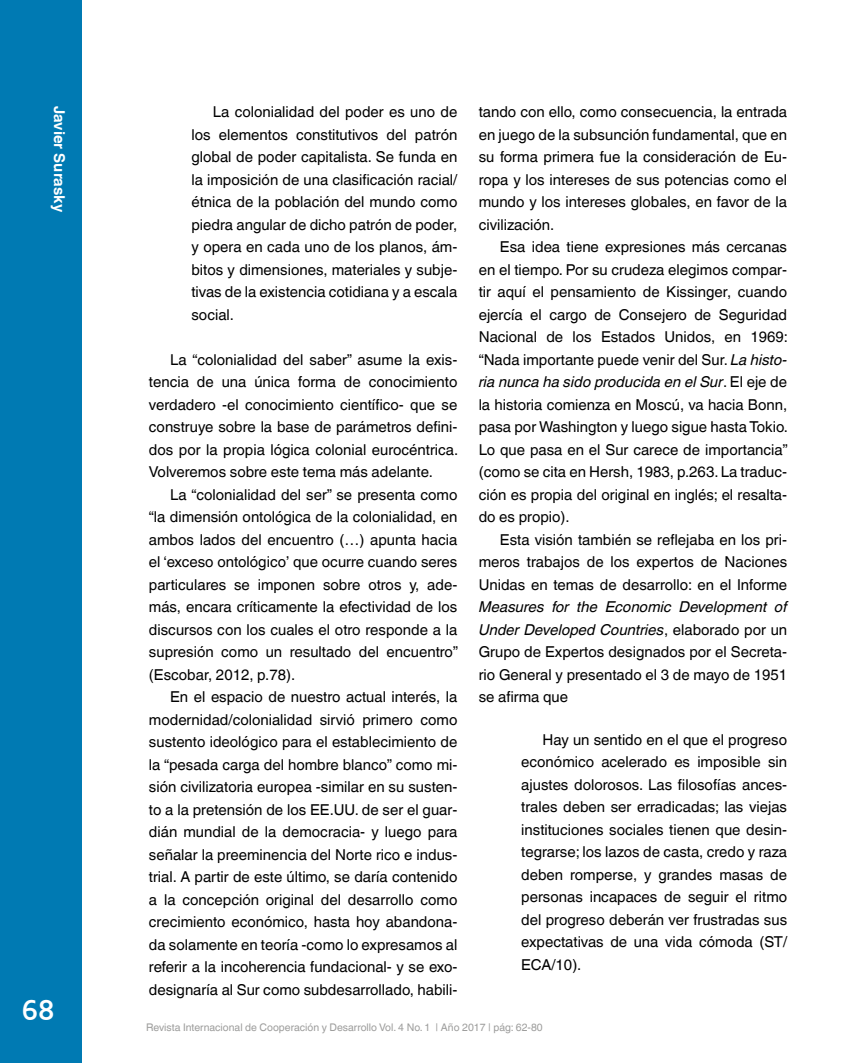
<style>
.page{position:relative;width:851px;height:1063px;background:#fff}
.page>*{position:absolute;margin:0;border:0;box-sizing:border-box;transform-origin:0 0}
.t1{font:700 30px "Corbel";color:#fff}
.t2{font:15px/22.5px "Helvetica World";color:#000;text-align:justify}
.t3{font:700 15px "Helvetica World";color:#fff}
.t4{font:10.5px "Helvetica World";color:#9d9d9c}
.s1{font-style:italic}
</style>
<div class="page">
<div style="left:0;top:0;width:82px;height:1063px;background:#007ab3"></div>
<p class="t3" style="left:68px;top:106px;width:107px;rotate:90deg">Javier Surasky</p>
<h1 class="t1" style="left:22px;top:992px;width:35px">68</h1>
<p class="t2" style="left:191px;top:101px;width:267px;text-indent:21px">La colonialidad del poder es uno de los elementos constitutivos del patrón global de poder capitalista. Se funda en la imposición de una clasificación racial/ étnica de la población del mundo como piedra angular de dicho patrón de poder, y opera en cada uno de los planos, ám&shy;bitos y dimensiones, materiales y subje&shy;tivas de la existencia cotidiana y a escala social.</p>
<p class="t2" style="left:149px;top:348px;width:311px;text-indent:21px">La “colonialidad del saber” asume la exis&shy;tencia de una única forma de conocimiento verdadero -el conocimiento científico- que se construye sobre la base de parámetros defini&shy;dos por la propia lógica colonial eurocéntrica.<br>Volveremos sobre este tema más adelante.</p>
<p class="t2" style="left:149px;top:483px;width:310px;text-indent:21px">La “colonialidad del ser” se presenta como “la dimensión ontológica de la colonialidad, en ambos lados del encuentro (…) apunta hacia el ‘exceso ontológico’ que ocurre cuando seres particulares se imponen sobre otros y, ade&shy;más, encara críticamente la efectividad de los discursos con los cuales el otro responde a la supresión como un resultado del encuentro” (Escobar, 2012, p.78).</p>
<p class="t2" style="left:149px;top:686px;width:310px;text-indent:21px">En el espacio de nuestro actual interés, la modernidad/colonialidad sirvió primero como sustento ideológico para el establecimiento de la “pesada carga del hombre blanco” como mi&shy;sión civilizatoria europea -similar en su susten&shy;to a la pretensión de los EE.UU. de ser el guar&shy;dián mundial de la democracia- y luego para señalar la preeminencia del Norte rico e indus&shy;trial. A partir de este último, se daría contenido a la concepción original del desarrollo como crecimiento económico, hasta hoy abandona&shy;da solamente en teoría -como lo expresamos al referir a la incoherencia fundacional- y se exo&shy;designaría al Sur como subdesarrollado, habili-</p>
<p class="t2" style="left:478px;top:101px;width:310px">tando con ello, como consecuencia, la entrada en juego de la subsunción fundamental, que en su forma primera fue la consideración de Eu&shy;ropa y los intereses de sus potencias como el mundo y los intereses globales, en favor de la civilización.</p>
<p class="t2" style="left:478px;top:236px;width:311px;text-indent:21px">Esa idea tiene expresiones más cercanas en el tiempo. Por su crudeza elegimos compar&shy;tir aquí el pensamiento de Kissinger, cuando ejercía el cargo de Consejero de Seguridad Nacional de los Estados Unidos, en 1969: “Nada importante puede venir del Sur. <span class="s1">La histo&shy;ria nunca ha sido producida en el Sur</span>. El eje de la historia comienza en Moscú, va hacia Bonn, pasa por Washington y luego sigue hasta Tokio.<br>Lo que pasa en el Sur carece de importancia” (como se cita en Hersh, 1983, p.263. La traduc&shy;ción es propia del original en inglés; el resalta&shy;do es propio).</p>
<p class="t2" style="left:478px;top:528px;width:310px;text-indent:21px">Esta visión también se reflejaba en los pri&shy;meros trabajos de los expertos de Naciones Unidas en temas de desarrollo: en el Informe</p>
<p class="t2" style="left:478px;top:596px;width:310px"><span class="s1">Measures for the Economic Development of Under Developed Countries</span>, elaborado por un Grupo de Expertos designados por el Secreta&shy;rio General y presentado el 3 de mayo de 1951 se afirma que</p>
<p class="t2" style="left:521px;top:728px;width:267px;text-indent:21px">Hay un sentido en el que el progreso económico acelerado es imposible sin ajustes dolorosos. Las filosofías ances&shy;trales deben ser erradicadas; las viejas instituciones sociales tienen que desin&shy;tegrarse; los lazos de casta, credo y raza deben romperse, y grandes masas de personas incapaces de seguir el ritmo del progreso deberán ver frustradas sus expectativas de una vida cómoda (ST/ ECA/10).</p>
<p class="t4" style="left:146px;top:1021px;width:398px">Revista Internacional de Cooperación y Desarrollo Vol. 4 No. 1 | Año 2017 | pág: 62-80</p>
</div>
